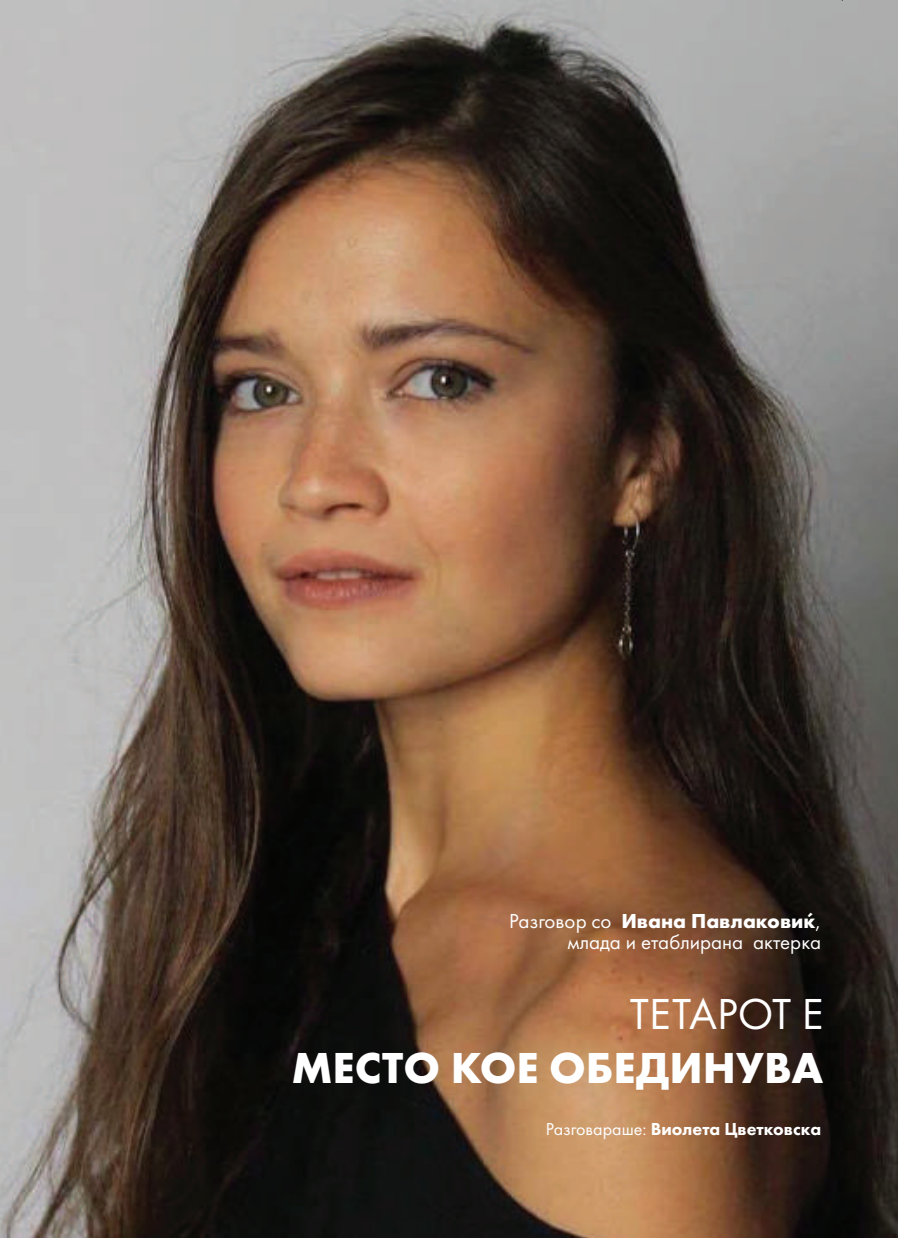
<style>
.page{position:relative;width:898px;height:1238px;background:#fff}
.page>*{position:absolute;margin:0;border:0;box-sizing:border-box;transform-origin:0 0}
.t1{font:700 45px "Futura PT";color:#fff}
.t2{font:45px "Futura PT";color:#fff}
.t3{font:21px/21px "Futura PT";color:#fff;text-align:right}
.t4{font:800 18px "Futura PT";color:#fff}
.s1{font-weight:700}
.s2{font-weight:400}
</style>
<div class="page">
<img style="left:0;top:0;width:897px;height:1237px">
<p class="t3" style="left:509px;top:910px;width:313px">Разговор со <span class="s1">Ивана Павлаковиќ</span>, млада и етаблирана актерка</p>
<h1 class="t2" style="left:629px;top:987px;width:195px">ТЕТАРОТ Е</h1>
<h1 class="t1" style="left:291px;top:1038px;width:533px">МЕСТО КОЕ ОБЕДИНУВА</h1>
<p class="t4" style="left:545px;top:1117px;width:277px"><span class="s2">Разговараше:</span> Виолета Цветковска</p>
</div>
